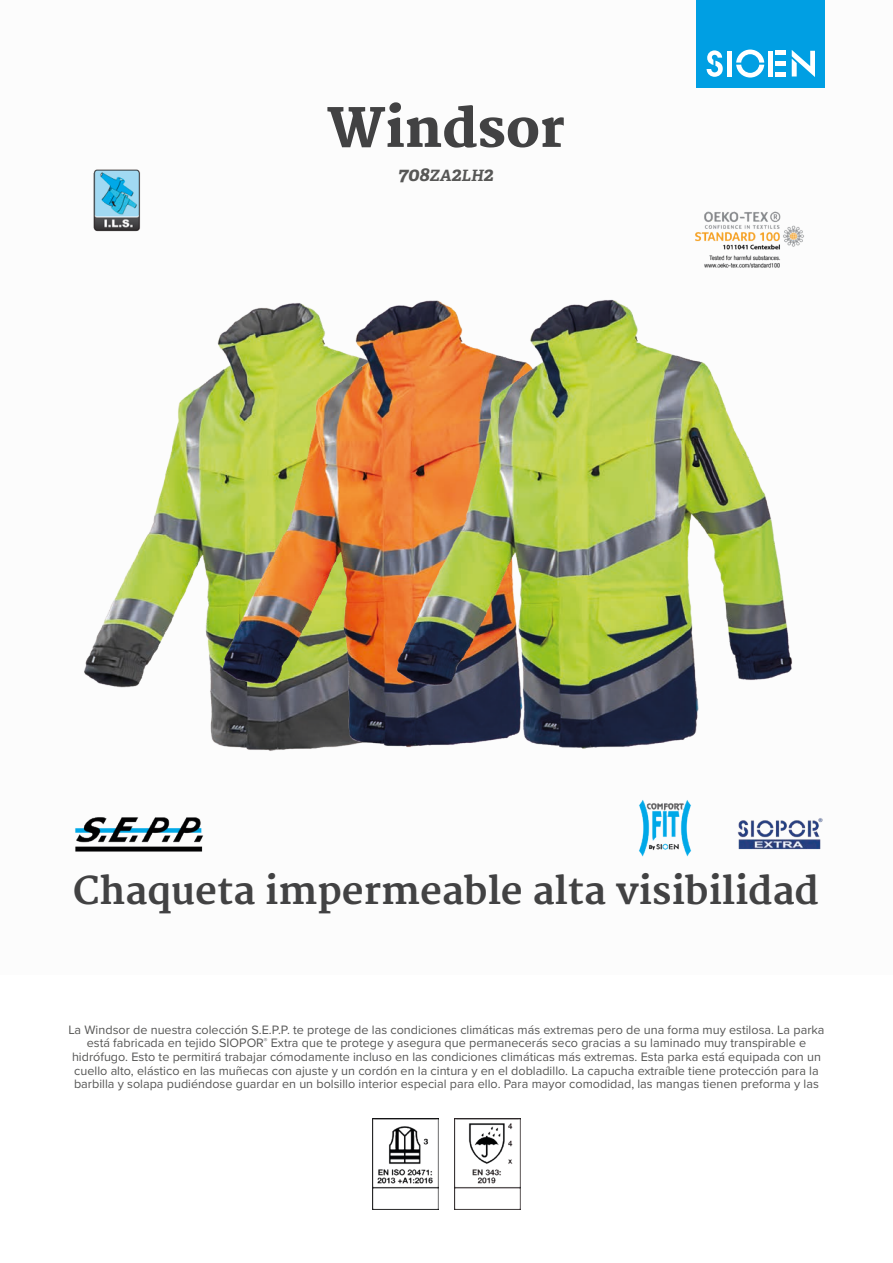
<style>
.page{position:relative;width:893px;height:1263px;background:#fff}
.page>*{position:absolute;margin:0;border:0;box-sizing:border-box;transform-origin:0 0}
.t1{font:800 52.5px "Merriweather";color:#424243}
.t2{font:700 37.5px "Merriweather";color:#424243}
.t3{font:italic 700 19.5px "Adelle PE";color:#575756}
.t4{font:12.6px/13.6px "Proxima Nova";color:#575756;text-align:center}
.s1{font-size:15.6px}
</style>
<div class="page">
<div style="left:697px;top:0;width:128px;height:88px;background:#009fe3"></div>
<svg style="left:707px;top:50px;width:16px;height:27px"></svg>
<svg style="left:736px;top:50px;width:28px;height:28px"></svg>
<div style="left:727px;top:51px;width:5px;height:26px;background:#fff"></div>
<div style="left:768px;top:51px;width:5px;height:26px;background:#fff"></div>
<div style="left:775px;top:72px;width:11px;height:5px;background:#fff"></div>
<div style="left:775px;top:61px;width:11px;height:5px;background:#fff"></div>
<hr style="left:775px;top:51px;width:11px;height:4px;background:#fff">
<svg style="left:792px;top:50px;width:23px;height:27px"></svg>
<img style="left:95px;top:169px;width:43px;height:1px">
<img style="left:372px;top:1118px;width:67px;height:92px">
<img style="left:454px;top:1118px;width:67px;height:92px">
<img style="left:75px;top:170px;width:104px;height:682px">
<img style="left:179px;top:302px;width:178px;height:550px">
<img style="left:357px;top:211px;width:466px;height:646px">
<h1 class="t1" style="left:327px;top:98px;width:239px">Windsor</h1>
<h3 class="t3" style="left:398px;top:160px;width:97px">708<span class="s1">ZA</span>2<span class="s1">LH</span>2</h3>
<h2 class="t2" style="left:73px;top:869px;width:747px">Chaqueta impermeable alta visibilidad</h2>
<p class="t4" style="left:68px;top:1022px;width:758px">La Windsor de nuestra colección S.E.P.P. te protege de las condiciones climáticas más extremas pero de una forma muy estilosa. La parka está fabricada en tejido SIOPOR<sup>®</sup> Extra que te protege y asegura que permanecerás seco gracias a su laminado muy transpirable e hidrófugo. Esto te permitirá trabajar cómodamente incluso en las condiciones climáticas más extremas. Esta parka está equipada con un cuello alto, elástico en las muñecas con ajuste y un cordón en la cintura y en el dobladillo. La capucha extraíble tiene protección para la barbilla y solapa pudiéndose guardar en un bolsillo interior especial para ello. Para mayor comodidad, las mangas tienen preforma y las</p>
</div>
